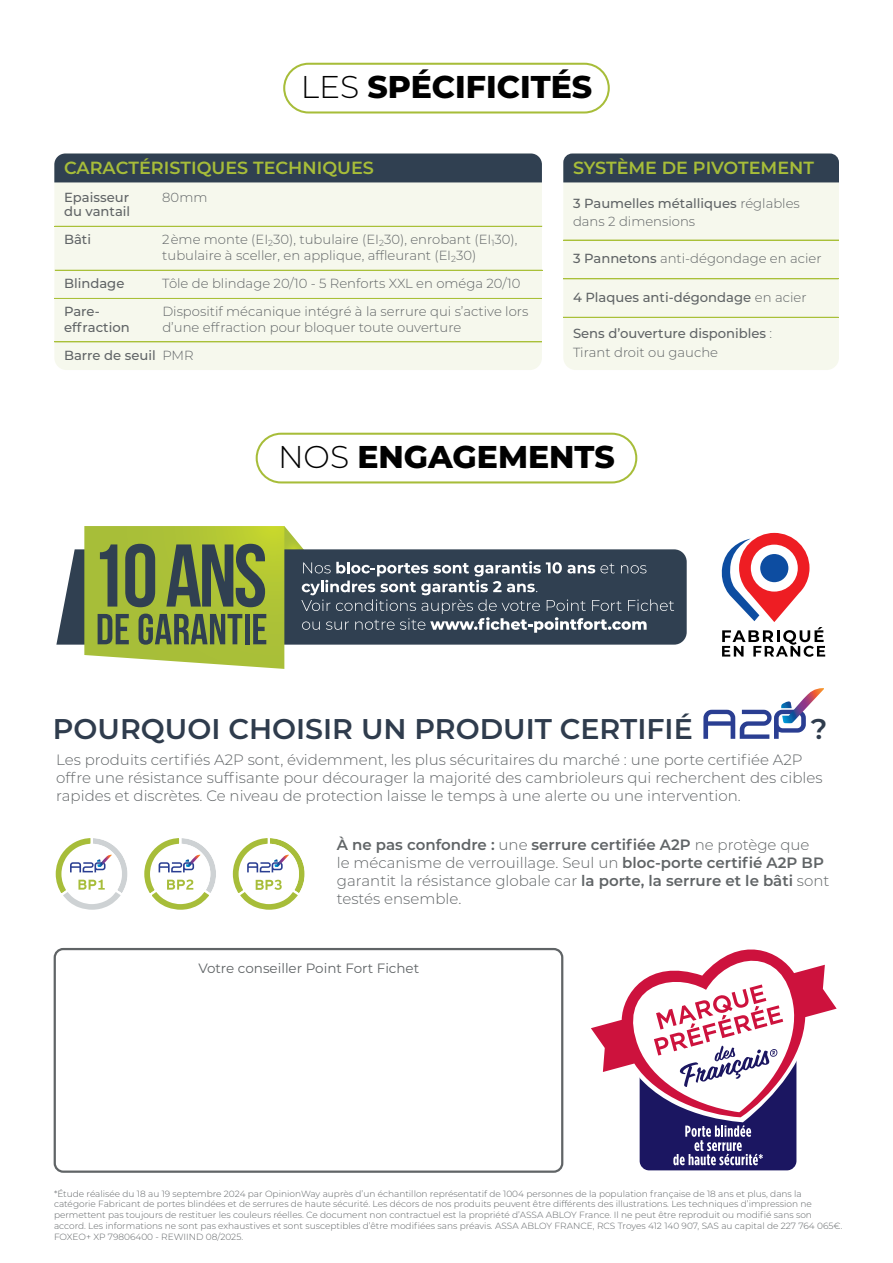
<style>
.page{position:relative;width:893px;height:1263px;background:#fff}
.page>*{position:absolute;margin:0;border:0;box-sizing:border-box;transform-origin:0 0}
.t1{font:800 31.5px "Montserrat";color:#000}
.t2{font:600 28.5px "Montserrat";color:#2f3c4d}
.t3{font:600 17.55px "Montserrat";color:#a7bd39}
.t4{font:300 15px/18px "Montserrat";color:#606466}
.t5{font:13.5px "Montserrat";color:#606466}
.t6{font:300 13.2px/16px "Montserrat";color:#606466}
.t7{font:500 13.2px/27.9px "Montserrat";color:#606466}
.t8{font:300 9px/10.8px "Montserrat";color:#606466}
.s1{font-weight:300}
.s2{font-weight:500}
.s3{font-weight:600}
</style>
<div class="page">
<div style="left:283px;top:63px;width:327px;height:51px;border:2px solid #a7bd39;border-radius:24px"></div>
<div style="left:256px;top:433px;width:381px;height:50px;border:2px solid #a7bd39;border-radius:24px"></div>
<div style="left:54px;top:153px;width:488px;height:217px;background:#f6f8ed;border-radius:12px"></div>
<div style="left:54px;top:153px;width:488px;height:29px;background:#304051"></div>
<hr style="left:55px;top:270px;width:487px;height:1px;background:#a9c038">
<hr style="left:55px;top:226px;width:487px;height:1px;background:#a9c038">
<hr style="left:54px;top:298px;width:488px;height:1px;background:#a9c038">
<hr style="left:54px;top:341px;width:488px;height:1px;background:#a9c038">
<div style="left:563px;top:153px;width:276px;height:217px;background:#f6f8ed;border-radius:13px"></div>
<div style="left:563px;top:153px;width:276px;height:29px;background:#304051"></div>
<hr style="left:563px;top:240px;width:276px;height:1px;background:#a9c038">
<hr style="left:563px;top:278px;width:275px;height:1px;background:#a9c038">
<hr style="left:563px;top:317px;width:275px;height:1px;background:#a9c038">
<svg style="left:56px;top:549px;width:631px;height:96px;fill:#304051"></svg>
<svg style="left:84px;top:526px;width:590px;height:143px"></svg>
<svg style="left:722px;top:533px;width:103px;height:124px"></svg>
<svg style="left:703px;top:688px;width:121px;height:51px"></svg>
<svg style="left:232px;top:838px;width:73px;height:72px"></svg>
<svg style="left:144px;top:838px;width:72px;height:72px"></svg>
<svg style="left:55px;top:838px;width:73px;height:72px"></svg>
<div style="left:54px;top:948px;width:509px;height:225px;border:2px solid #606466;border-radius:9px"></div>
<div style="left:640px;top:1005px;width:156px;height:165px;background:#1b1661;border-radius:9px"></div>
<svg style="left:591px;top:949px;width:246px;height:216px"></svg>
<p class="t1" style="left:301px;top:64px;width:293px"><span class="s1">LES</span> SPÉCIFICITÉS</p>
<p class="t3" style="left:64px;top:156px;width:311px">CARACTÉRISTIQUES TECHNIQUES</p>
<p class="t7" style="left:64px;top:183px;width:67px">Epaisseur</p>
<p class="t6" style="left:162px;top:189px;width:47px">80mm</p>
<p class="t7" style="left:64px;top:197px;width:68px">du vantail<br>Bâti</p>
<p class="t6" style="left:162px;top:231px;width:357px">2ème monte (EI<sub>2</sub>30), tubulaire (EI<sub>2</sub>30), enrobant (EI<sub>1</sub>30), tubulaire à sceller, en applique, affleurant (EI<sub>2</sub>30)</p>
<p class="t7" style="left:64px;top:269px;width:62px">Blindage</p>
<p class="t6" style="left:162px;top:275px;width:359px">Tôle de blindage 20/10 - 5 Renforts XXL en oméga 20/10</p>
<p class="t7" style="left:64px;top:297px;width:37px">Pare-</p>
<p class="t6" style="left:162px;top:303px;width:368px">Dispositif mécanique intégré à la serrure qui s’active lors</p>
<p class="t7" style="left:64px;top:313px;width:67px">effraction</p>
<p class="t6" style="left:64px;top:313px;width:399px;line-height:27.9px;text-indent:98px">d’une effraction pour bloquer toute ouverture<br><span class="s2">Barre de seuil</span> PMR</p>
<p class="t3" style="left:573px;top:156px;width:242px">SYSTÈME DE PIVOTEMENT</p>
<p class="t6" style="left:573px;top:193px;width:228px;line-height:18.8px"><span class="s2">3 Paumelles métalliques</span> réglables dans 2 dimensions</p>
<p class="t6" style="left:573px;top:250px;width:250px"><span class="s2">3 Pannetons</span> anti-dégondage en acier</p>
<p class="t7" style="left:573px;top:283px;width:235px">4 Plaques anti-dégondage <span class="s1">en acier</span></p>
<p class="t7" style="left:573px;top:324px;width:201px;line-height:18.8px">Sens d’ouverture disponibles <span class="s1">:<br>Tirant droit ou gauche</span></p>
<p class="t1" style="left:278px;top:434px;width:338px"><span class="s1">NOS</span> ENGAGEMENTS</p>
<p class="t2" style="left:53px;top:708px;width:641px">POURQUOI CHOISIR UN PRODUIT CERTIFIÉ</p>
<p class="t2" style="left:811px;top:708px;width:18px">?</p>
<p class="t4" style="left:56px;top:750px;width:768px">Les produits certifiés A2P sont, évidemment, les plus sécuritaires du marché : une porte certifiée A2P offre une résistance suffisante pour décourager la majorité des cambrioleurs qui recherchent des cibles rapides et discrètes. Ce niveau de protection laisse le temps à une alerte ou une intervention.</p>
<p class="t4" style="left:337px;top:835px;width:494px"><span class="s3">À ne pas confondre :</span> une <span class="s3">serrure certifiée A2P</span> ne protège que<br>le mécanisme de verrouillage. Seul un <span class="s3">bloc-porte certifié A2P BP </span>garantit la résistance globale car <span class="s3">la porte, la serrure et le bâti</span> sont testés ensemble.</p>
<p class="t5" style="left:198px;top:959px;width:222px">Votre conseiller Point Fort Fichet</p>
<p class="t8" style="left:54px;top:1188px;width:790px">*Étude réalisée du 18 au 19 septembre 2024 par OpinionWay auprès d’un échantillon représentatif de 1004 personnes de la population française de 18 ans et plus, dans la catégorie Fabricant de portes blindées et de serrures de haute sécurité. Les décors de nos produits peuvent être différents des illustrations. Les techniques d’impression ne permettent pas toujours de restituer les couleurs réelles. Ce document non contractuel est la propriété d’ASSA ABLOY France. Il ne peut être reproduit ou modifié sans son accord. Les informations ne sont pas exhaustives et sont susceptibles d’être modifiées sans préavis. ASSA ABLOY FRANCE, RCS Troyes 412 140 907, SAS au capital de 227 764 065€.<br>FOXEO+ XP 79806400 - REWIIND 08/2025.</p>
</div>
